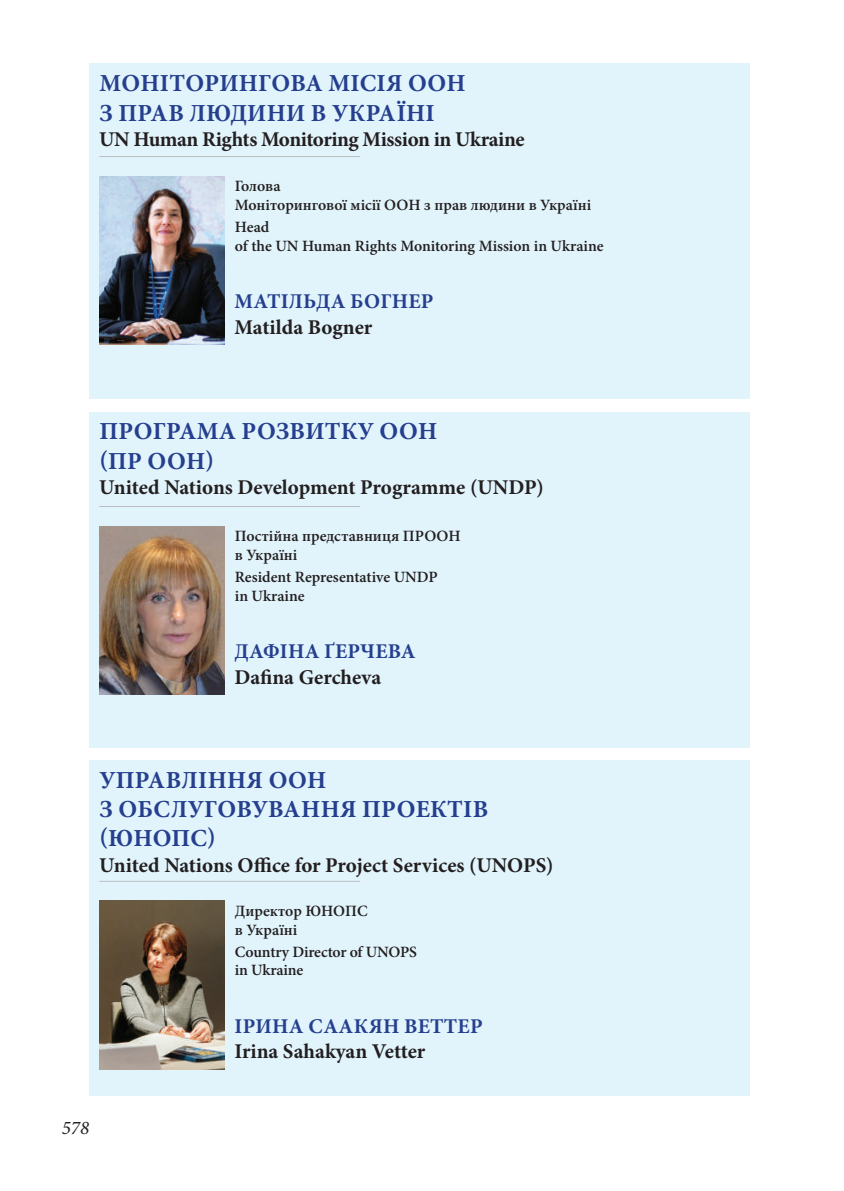
<style>
.page{position:relative;width:844px;height:1191px;background:#fff}
.page>*{position:absolute;margin:0;border:0;box-sizing:border-box;transform-origin:0 0}
.t1{font:700 24.5px/29.4px "Minion Pro";letter-spacing:.01em;color:#253f8e}
.t2{font:700 21px "Minion Pro";letter-spacing:-.005em;color:#231f20}
.t3{font:700 21px "Minion Pro";letter-spacing:.01em;color:#253f8e}
.t4{font:italic 19.25px "Minion Pro";color:#231f20}
.t5{font:600 15.75px/18.9px "Minion Pro";color:#231f20}
</style>
<div class="page">
<div style="left:89px;top:63px;width:660px;height:336px;background:#e1f4fc"></div>
<div style="left:89px;top:412px;width:660px;height:335px;background:#e1f4fc"></div>
<div style="left:89px;top:760px;width:660px;height:335px;background:#e1f4fc"></div>
<hr style="left:99px;top:156px;width:261px;height:1px;background:#bcbdc0">
<img style="left:99px;top:176px;width:125px;height:168px">
<hr style="left:99px;top:506px;width:261px;height:1px;background:#bcbdc0">
<img style="left:99px;top:526px;width:125px;height:168px">
<hr style="left:99px;top:881px;width:261px;height:1px;background:#bcbdc0">
<img style="left:99px;top:901px;width:125px;height:168px">
<h1 class="t1" style="left:99px;top:68px;width:368px">МОНІТОРИНГОВА МІСІЯ ООН<br>З ПРАВ ЛЮДИНИ В УКРАЇНІ</h1>
<h2 class="t2" style="left:99px;top:124px;width:427px">UN Human Rights Monitoring Mission in Ukraine</h2>
<p class="t5" style="left:235px;top:176px;width:357px">Голова<br>Моніторингової місії ООН з прав людини в Україні</p>
<p class="t5" style="left:235px;top:217px;width:370px">Head<br>of the UN Human Rights Monitoring Mission in Ukraine</p>
<h2 class="t3" style="left:234px;top:287px;width:200px">МАТІЛЬДА БОГНЕР</h2>
<h2 class="t2" style="left:234px;top:312px;width:139px">Matilda Bogner</h2>
<h1 class="t1" style="left:99px;top:416px;width:339px">ПРОГРАМА РОЗВИТКУ ООН (ПР ООН)</h1>
<h2 class="t2" style="left:99px;top:472px;width:446px">United Nations Development Programme (UNDP)</h2>
<p class="t5" style="left:235px;top:526px;width:227px">Постійна представниця ПРООН в Україні</p>
<p class="t5" style="left:235px;top:567px;width:204px">Resident Representative UNDP in Ukraine</p>
<h2 class="t3" style="left:234px;top:637px;width:182px">ДАФІНА ҐЕРЧЕВА</h2>
<h2 class="t2" style="left:234px;top:662px;width:148px">Dafina Gercheva</h2>
<h1 class="t1" style="left:99px;top:765px;width:390px">УПРАВЛІННЯ ООН<br>З ОБСЛУГОВУВАННЯ ПРОЕКТІВ (ЮНОПС)</h1>
<h2 class="t2" style="left:99px;top:850px;width:456px">United Nations Office for Project Services (UNOPS)</h2>
<p class="t5" style="left:235px;top:901px;width:134px">Директор ЮНОПС в Україні</p>
<p class="t5" style="left:235px;top:942px;width:184px">Country Director of UNOPS in Ukraine</p>
<h2 class="t3" style="left:234px;top:1011px;width:249px">ІРИНА СААКЯН ВЕТТЕР</h2>
<h2 class="t2" style="left:234px;top:1036px;width:192px">Irina Sahakyan Vetter</h2>
<p class="t4" style="left:62px;top:1114px;width:29px">578</p>
</div>
